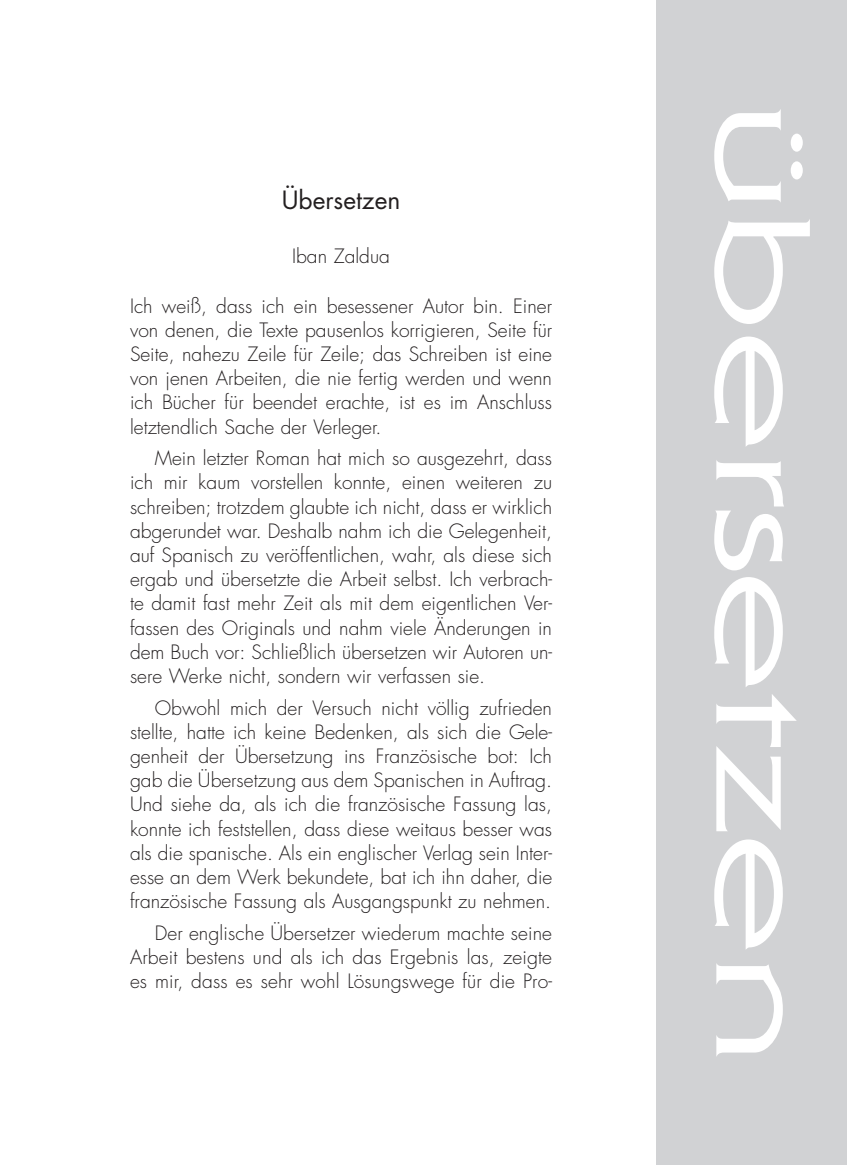
<style>
.page{position:relative;width:847px;height:1165px;background:#fff}
.page>*{position:absolute;margin:0;border:0;box-sizing:border-box;transform-origin:0 0}
.t1{font:131.25px "Serif Gothic";color:#fff;scale:1.5 1}
.t2{font:24.5px "Futura";color:#231f20}
.t3{font:300 19.25px/24.2px "Futura";color:#231f20;text-align:justify}
</style>
<div class="page">
<div style="left:656px;top:0;width:190px;height:1165px;background:#d1d2d4"></div>
<p class="t2" style="left:281px;top:188px;width:120px">Übersetzen</p>
<p class="t3" style="left:292px;top:245px;width:99px">Iban Zaldua</p>
<p class="t3" style="left:130px;top:295px;width:423px">Ich weiß, dass ich ein besessener Autor bin. Einer von denen, die Texte pausenlos korrigieren, Seite für Seite, nahezu Zeile für Zeile; das Schreiben ist eine von jenen Arbeiten, die nie fertig werden und wenn ich Bücher für beendet erachte, ist es im Anschluss letztendlich Sache der Verleger.</p>
<p class="t3" style="left:130px;top:448px;width:423px;text-indent:25px">Mein letzter Roman hat mich so ausgezehrt, dass ich mir kaum vorstellen konnte, einen weiteren zu schreiben; trotzdem glaubte ich nicht, dass er wirklich abgerundet war. Deshalb nahm ich die Gelegenheit, auf Spanisch zu veröffentlichen, wahr, als diese sich ergab und übersetzte die Arbeit selbst. Ich verbrach&shy;te damit fast mehr Zeit als mit dem eigentlichen Ver&shy;fassen des Originals und nahm viele Änderungen in dem Buch vor: Schließlich übersetzen wir Autoren un&shy;sere Werke nicht, sondern wir verfassen sie.</p>
<p class="t3" style="left:130px;top:697px;width:423px;text-indent:25px">Obwohl mich der Versuch nicht völlig zufrieden stellte, hatte ich keine Bedenken, als sich die Gele&shy;genheit der Übersetzung ins Französische bot: Ich gab die Übersetzung aus dem Spanischen in Auftrag.<br>Und siehe da, als ich die französische Fassung las, konnte ich feststellen, dass diese weitaus besser was als die spanische. Als ein englischer Verlag sein Inter&shy;esse an dem Werk bekundete, bat ich ihn daher, die französische Fassung als Ausgangspunkt zu nehmen.</p>
<p class="t3" style="left:130px;top:922px;width:423px;text-indent:25px">Der englische Übersetzer wiederum machte seine Arbeit bestens und als ich das Ergebnis las, zeigte es mir, dass es sehr wohl Lösungswege für die Pro-</p>
<h1 class="t1" style="left:809px;top:102px;width:643px;rotate:90deg">übersetzen</h1>
</div>
